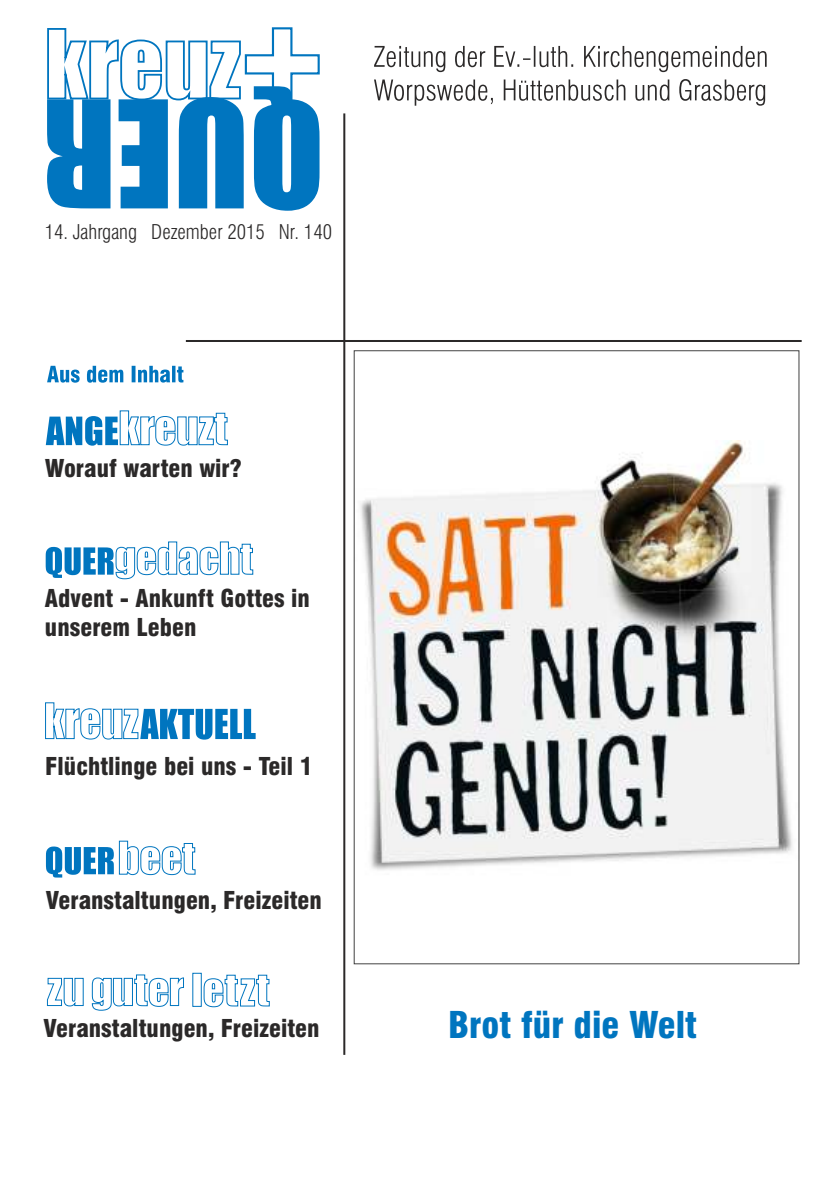
<style>
.page{position:relative;width:840px;height:1191px;background:#fff}
.page>*{position:absolute;margin:0;border:0;box-sizing:border-box;transform-origin:0 0}
.t1{font:900 condensed 36px "Swiss 721 BT";color:#0075bf}
.t2{font:900 condensed 24px/28.8px "Swiss 721 BT";color:#2b2929}
.t3{font:300 condensed 20px "Swiss 721 BT";color:#2b2929}
</style>
<div class="page">
<svg style="left:46px;top:972px;width:224px;height:39px"></svg>
<svg style="left:46px;top:840px;width:150px;height:37px"></svg>
<svg style="left:45px;top:702px;width:210px;height:38px"></svg>
<svg style="left:46px;top:541px;width:208px;height:39px"></svg>
<svg style="left:46px;top:410px;width:182px;height:36px"></svg>
<svg style="left:47px;top:366px;width:136px;height:17px"></svg>
<hr style="left:186px;top:340px;width:615px;height:2px;background:#2b2929">
<hr style="left:343px;top:113px;width:2px;height:941px;background:#2b2929">
<svg style="left:374px;top:46px;width:392px;height:60px"></svg>
<svg style="left:47px;top:27px;width:273px;height:184px"></svg>
<img style="left:360px;top:441px;width:433px;height:429px">
<p class="t3" style="left:45px;top:223px;width:289px">14. Jahrgang Dezember 2015 Nr. 140</p>
<p class="t2" style="left:45px;top:456px;width:198px">Worauf warten wir?</p>
<p class="t2" style="left:45px;top:587px;width:266px">Advent - Ankunft Gottes in unserem Leben</p>
<p class="t2" style="left:45px;top:754px;width:269px">Flüchtlinge bei uns - Teil 1</p>
<p class="t2" style="left:46px;top:888px;width:277px">Veranstaltungen, Freizeiten</p>
<p class="t2" style="left:43px;top:1016px;width:277px">Veranstaltungen, Freizeiten</p>
<h1 class="t1" style="left:448px;top:1011px;width:250px">Brot für die Welt</h1>
</div>
